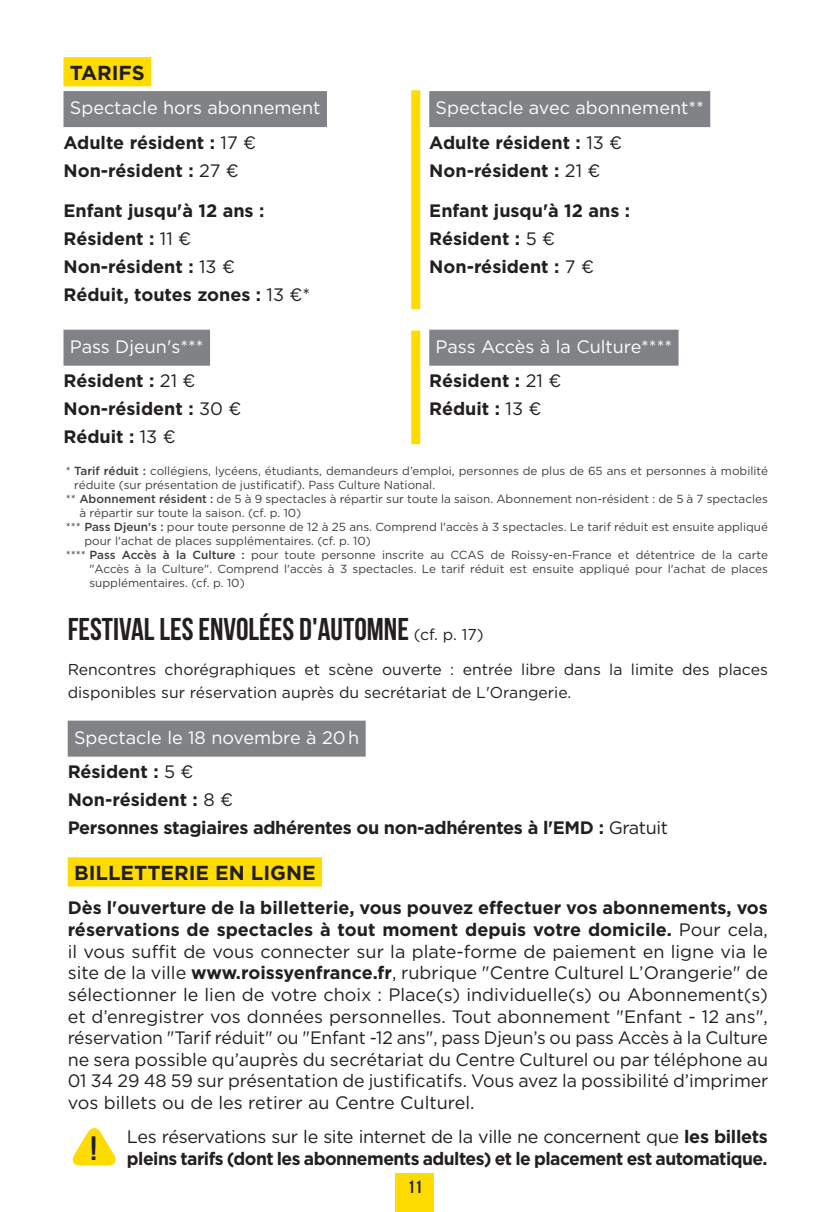
<style>
.page{position:relative;width:830px;height:1212px;background:#fff}
.page>*{position:absolute;margin:0;border:0;box-sizing:border-box;transform-origin:0 0}
.t1{font:700 33.75px "Bebas Neue";color:#231f20}
.t2{font:700 31.5px "Bebas Neue";color:#231f20}
.t3{font:700 20.25px "Gotham";color:#231f20}
.t4{font:18px/21.6px "Gotham";color:#231f20;text-align:justify}
.t5{font:700 18px/27.9px "Gotham";letter-spacing:-.01em;color:#231f20}
.t6{font:18px/34.4px "Gotham";color:#fff}
.t7{font:700 18px/21.6px "Gotham";letter-spacing:-.03em;color:#231f20}
.t8{font:17.78px "Bebas Neue";color:#231f20}
.t9{font:15.75px/22.5px "Gotham";color:#231f20}
.t10{font:11.7px "Gotham";color:#3e3e3f}
.s1{font-weight:700;color:#231f20}
.s2{color:#231f20}
.s3{font-weight:400}
.s4{font-weight:500}
.s5{font-family:"Gotham";font-weight:400;font-size:15.75px}
.s6{font-weight:700}
</style>
<div class="page">
<div style="left:395px;top:1174px;width:39px;height:38px;background:#ffdc01"></div>
<div style="left:63px;top:57px;width:88px;height:29px;background:#ffdc01"></div>
<div style="left:63px;top:91px;width:264px;height:36px;background:#808285"></div>
<div style="left:429px;top:91px;width:281px;height:36px;background:#808285"></div>
<div style="left:411px;top:90px;width:9px;height:219px;background:#ffdc01"></div>
<div style="left:63px;top:330px;width:147px;height:36px;background:#808285"></div>
<div style="left:429px;top:330px;width:249px;height:36px;background:#808285"></div>
<div style="left:411px;top:331px;width:9px;height:113px;background:#ffdc01"></div>
<div style="left:68px;top:721px;width:297px;height:36px;background:#808285"></div>
<div style="left:68px;top:857px;width:254px;height:29px;background:#ffdc01"></div>
<svg style="left:72px;top:1128px;width:44px;height:37px"></svg>
<h3 class="t3" style="left:70px;top:59px;width:76px">TARIFS</h3>
<h3 class="t6" style="left:63px;top:90px;width:258px;text-indent:6px">Spectacle hors abonnement<br><span class="s1">Adulte résident :</span> <span class="s2">17 €</span></h3>
<h3 class="t5" style="left:63px;top:156px;width:177px">Non-résident : <span class="s3">27 €</span></h3>
<h3 class="t5" style="left:63px;top:197px;width:248px">Enfant jusqu'à 12 ans :<br>Résident : <span class="s3">11 €<br></span>Non-résident : <span class="s3">13 €<br></span>Réduit, toutes zones : <span class="s3">13 €*</span></h3>
<h3 class="t6" style="left:63px;top:329px;width:142px;text-align:center">Pass Djeun's***<br><span class="s1">Résident :</span> <span class="s2">21 €</span></h3>
<h3 class="t5" style="left:63px;top:395px;width:179px">Non-résident : <span class="s3">30 €<br></span>Réduit : <span class="s3">13 €</span></h3>
<h3 class="t6" style="left:429px;top:90px;width:276px;text-indent:6px">Spectacle avec abonnement**<br><span class="s1">Adulte résident :</span> <span class="s2">13 €</span></h3>
<h3 class="t5" style="left:429px;top:156px;width:173px">Non-résident : <span class="s3">21 €</span></h3>
<h3 class="t5" style="left:429px;top:197px;width:202px">Enfant jusqu'à 12 ans :<br>Résident : <span class="s3">5 €<br></span>Non-résident : <span class="s3">7 €</span></h3>
<h3 class="t6" style="left:429px;top:329px;width:244px;text-indent:6px">Pass Accès à la Culture****<br><span class="s1">Résident :</span> <span class="s2">21 €</span></h3>
<h3 class="t5" style="left:429px;top:395px;width:114px">Réduit : <span class="s3">13 €</span></h3>
<p class="t10" style="left:66px;top:463px;width:703px">* <span class="s4">Tarif réduit :</span> collégiens, lycéens, étudiants, demandeurs d’emploi, personnes de plus de 65 ans et personnes à mobilité</p>
<p class="t10" style="left:74px;top:477px;width:362px">réduite (sur présentation de justificatif). Pass Culture National.</p>
<p class="t10" style="left:66px;top:491px;width:703px">** <span class="s4">Abonnement résident :</span> de 5 à 9 spectacles à répartir sur toute la saison. Abonnement non-résident : de 5 à 7 spectacles</p>
<p class="t10" style="left:79px;top:505px;width:223px">à répartir sur toute la saison. (cf. p. 10)</p>
<p class="t10" style="left:66px;top:519px;width:703px">*** <span class="s4">Pass Djeun's :</span> pour toute personne de 12 à 25 ans. Comprend l'accès à 3 spectacles. Le tarif réduit est ensuite appliqué</p>
<p class="t10" style="left:84px;top:533px;width:288px">pour l'achat de places supplémentaires. (cf. p. 10)</p>
<p class="t10" style="left:66px;top:547px;width:703px">**** <span class="s4">Pass Accès à la Culture :</span> pour toute personne inscrite au CCAS de Roissy-en-France et détentrice de la carte</p>
<p class="t10" style="left:89px;top:561px;width:679px">"Accès à la Culture". Comprend l'accès à 3 spectacles. Le tarif réduit est ensuite appliqué pour l'achat de places</p>
<p class="t10" style="left:89px;top:575px;width:157px">supplémentaires. (cf. p. 10)</p>
<h2 class="t2" style="left:68px;top:612px;width:417px">FESTIVAL LES ENVOLÉES D'AUTOMNE <span class="s5">(cf. p. 17)</span></h2>
<h3 class="t9" style="left:68px;top:658px;width:701px">Rencontres chorégraphiques et scène ouverte : entrée libre dans la limite des places disponibles sur réservation auprès du secrétariat de L'Orangerie.</h3>
<h3 class="t6" style="left:68px;top:720px;width:293px;text-indent:6px">Spectacle le 18 novembre à 20 h<br><span class="s1">Résident :</span> <span class="s2">5 €</span></h3>
<h3 class="t5" style="left:68px;top:786px;width:601px">Non-résident : <span class="s3">8 €<br></span>Personnes stagiaires adhérentes ou non-adhérentes à l'EMD : <span class="s3">Gratuit</span></h3>
<h3 class="t3" style="left:74px;top:859px;width:243px">BILLETTERIE EN LIGNE</h3>
<p class="t4" style="left:68px;top:897px;width:701px"><span class="s6">Dès l'ouverture de la billetterie, vous pouvez effectuer vos abonnements, vos réservations de spectacles à tout moment depuis votre domicile.</span> Pour cela, il vous suffit de vous connecter sur la plate-forme de paiement en ligne via le site de la ville <span class="s6">www.roissyenfrance.fr</span>, rubrique "Centre Culturel L’Orangerie" de sélectionner le lien de votre choix : Place(s) individuelle(s) ou Abonnement(s) et d’enregistrer vos données personnelles. Tout abonnement "Enfant - 12 ans", réservation "Tarif réduit" ou "Enfant -12 ans", pass Djeun’s ou pass Accès à la Culture ne sera possible qu’auprès du secrétariat du Centre Culturel ou par téléphone au 01 34 29 48 59 sur présentation de justificatifs. Vous avez la possibilité d’imprimer vos billets ou de les retirer au Centre Culturel.</p>
<h1 class="t1" style="left:90px;top:1130px;width:8px">!</h1>
<h3 class="t7" style="left:127px;top:1126px;width:642px"><span class="s3">Les réservations sur le site internet de la ville ne concernent que</span> les billets pleins tarifs (dont les abonnements adultes) et le placement est automatique.</h3>
<h3 class="t8" style="left:408px;top:1177px;width:16px">11</h3>
</div>
